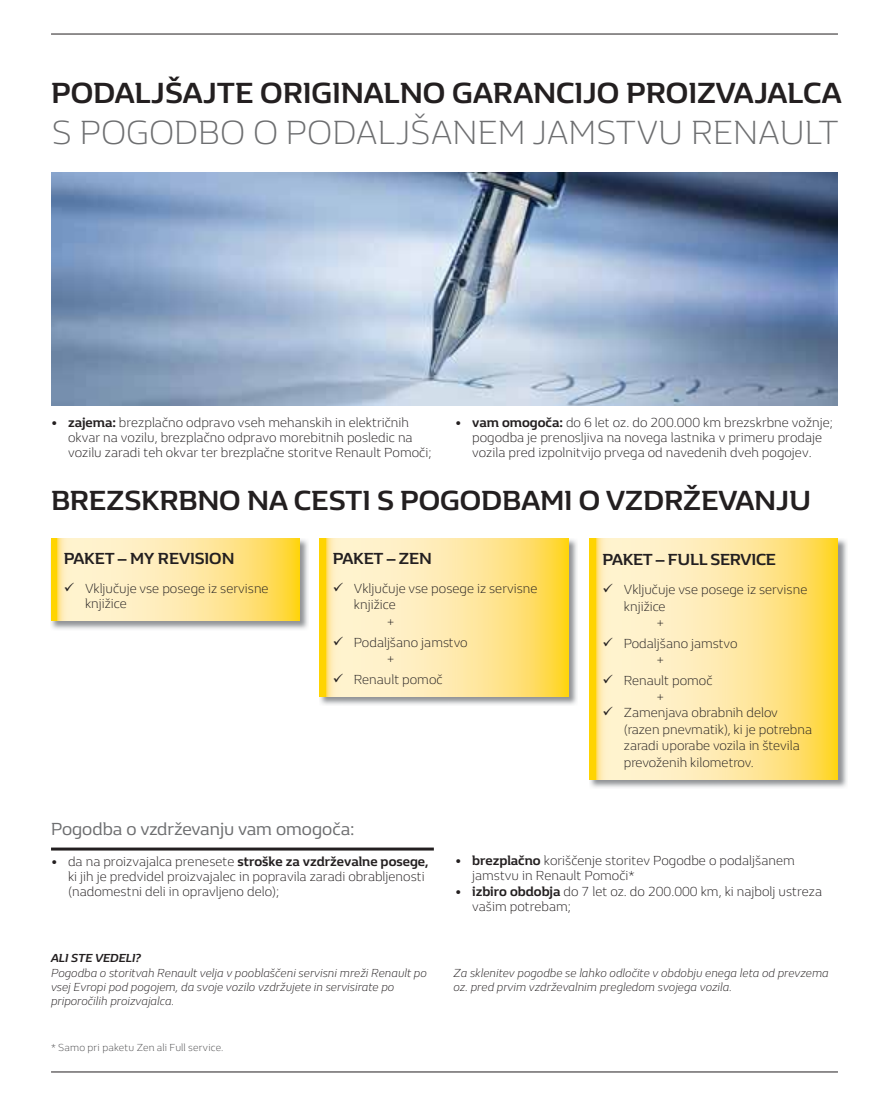
<style>
.page{position:relative;width:872px;height:1106px;background:#fff}
.page>*{position:absolute;margin:0;border:0;box-sizing:border-box;transform-origin:0 0}
.t1{font:300 34.5px "Renault Life";color:#6d6e70}
.t2{font:700 30px "Renault Life";color:#231f20}
.t3{font:700 28.5px "Renault Life";color:#231f20}
.t4{font:18px "Renault Life";color:#6d6e70}
.t5{font:700 16.5px "Renault Life";letter-spacing:-.01em;color:#231f20}
.t6{font:300 13.5px/15px "Renault Life";color:#231f20}
.t7{font:italic 300 12px/14.4px "Renault Life";color:#231f20}
.t8{font:italic 700 12px "Renault Life";color:#231f20}
.t9{font:300 10.5px "Renault Life";letter-spacing:.01em;color:#4c4c4e}
.s1{font-weight:700}
</style>
<div class="page">
<hr style="left:51px;top:1071px;width:787px;height:1px;background:#231f20">
<hr style="left:51px;top:34px;width:787px;height:1px;background:#231f20">
<hr style="left:51px;top:847px;width:383px;height:3px;background:#231f20">
<img style="left:51px;top:173px;width:787px;height:232px">
<img style="left:51px;top:538px;width:257px;height:91px">
<svg style="left:51px;top:538px;width:248px;height:83px;background:#ffe799"></svg>
<img style="left:319px;top:538px;width:258px;height:167px">
<svg style="left:320px;top:538px;width:248px;height:158px;background:#ffe799"></svg>
<img style="left:589px;top:538px;width:258px;height:250px">
<svg style="left:590px;top:538px;width:248px;height:241px;background:#ffe799"></svg>
<svg style="left:65px;top:583px;width:9px;height:8px"></svg>
<svg style="left:334px;top:583px;width:9px;height:8px"></svg>
<svg style="left:334px;top:636px;width:9px;height:9px"></svg>
<svg style="left:334px;top:673px;width:9px;height:9px"></svg>
<svg style="left:603px;top:584px;width:9px;height:8px"></svg>
<svg style="left:603px;top:637px;width:9px;height:9px"></svg>
<svg style="left:603px;top:674px;width:9px;height:9px"></svg>
<svg style="left:603px;top:707px;width:9px;height:8px"></svg>
<h2 class="t2" style="left:51px;top:82px;width:792px">PODALJŠAJTE ORIGINALNO GARANCIJO PROIZVAJALCA</h2>
<h1 class="t1" style="left:52px;top:119px;width:788px">S POGODBO O PODALJŠANEM JAMSTVU RENAULT</h1>
<p class="t6" style="left:68px;top:417px;width:365px;text-indent:-17px">• <span class="s1">zajema:</span> brezplačno odpravo vseh mehanskih in električnih okvar na vozilu, brezplačno odpravo morebitnih posledic na vozilu zaradi teh okvar ter brezplačne storitve Renault Pomoči;</p>
<p class="t6" style="left:455px;top:417px;width:379px;text-align:center">• <span class="s1">vam omogoča:</span> do 6 let oz. do 200.000 km brezskrbne vožnje; pogodba je prenosljiva na novega lastnika v primeru prodaje vozila pred izpolnitvijo prvega od navedenih dveh pogojev.</p>
<h3 class="t3" style="left:51px;top:490px;width:761px">BREZSKRBNO NA CESTI S POGODBAMI O VZDRŽEVANJU</h3>
<p class="t5" style="left:64px;top:552px;width:172px">PAKET – MY REVISION</p>
<p class="t6" style="left:85px;top:582px;width:185px">Vključuje vse posege iz servisne knjižice</p>
<p class="t5" style="left:333px;top:552px;width:101px">PAKET – ZEN</p>
<p class="t6" style="left:354px;top:582px;width:185px">Vključuje vse posege iz servisne</p>
<p class="t6" style="left:354px;top:599px;width:43px">knjižice</p>
<p class="t6" style="left:387px;top:615px;width:9px">+</p>
<p class="t6" style="left:387px;top:635px;width:82px;line-height:16.2px;text-indent:-33px">Podaljšano jamstvo +</p>
<p class="t6" style="left:354px;top:673px;width:90px">Renault pomoč</p>
<p class="t5" style="left:602px;top:553px;width:175px">PAKET – FULL SERVICE</p>
<p class="t6" style="left:624px;top:583px;width:185px">Vključuje vse posege iz servisne</p>
<p class="t6" style="left:624px;top:600px;width:43px">knjižice</p>
<p class="t6" style="left:656px;top:616px;width:9px">+</p>
<p class="t6" style="left:656px;top:636px;width:82px;line-height:16.2px;text-indent:-33px">Podaljšano jamstvo +</p>
<p class="t6" style="left:624px;top:674px;width:90px">Renault pomoč</p>
<p class="t6" style="left:656px;top:690px;width:9px">+</p>
<p class="t6" style="left:624px;top:706px;width:155px">Zamenjava obrabnih delov</p>
<p class="t6" style="left:624px;top:723px;width:190px">(razen pnevmatik), ki je potrebna</p>
<p class="t6" style="left:624px;top:739px;width:177px">zaradi uporabe vozila in števila</p>
<p class="t6" style="left:624px;top:756px;width:131px">prevoženih kilometrov.</p>
<h3 class="t4" style="left:51px;top:822px;width:305px">Pogodba o vzdrževanju vam omogoča:</h3>
<p class="t6" style="left:68px;top:855px;width:362px;text-indent:-17px">• da na proizvajalca prenesete <span class="s1">stroške za vzdrževalne posege, </span>ki jih je predvidel proizvajalec in popravila zaradi obrabljenosti (nadomestni deli in opravljeno delo);</p>
<p class="t6" style="left:472px;top:854px;width:324px;text-indent:-17px">• <span class="s1">brezplačno</span> koriščenje storitev Pogodbe o podaljšanem jamstvu in Renault Pomoči*</p>
<p class="t6" style="left:472px;top:885px;width:351px;text-indent:-17px">• <span class="s1">izbiro obdobja</span> do 7 let oz. do 200.000 km, ki najbolj ustreza vašim potrebam;</p>
<p class="t8" style="left:51px;top:953px;width:91px">ALI STE VEDELI?</p>
<p class="t7" style="left:51px;top:966px;width:377px">Pogodba o storitvah Renault velja v pooblaščeni servisni mreži Renault po vsej Evropi pod pogojem, da svoje vozilo vzdržujete in servisirate po priporočilih proizvajalca.</p>
<p class="t7" style="left:453px;top:966px;width:377px">Za sklenitev pogodbe se lahko odločite v obdobju enega leta od prevzema oz. pred prvim vzdrževalnim pregledom svojega vozila.</p>
<p class="t9" style="left:51px;top:1043px;width:174px">* Samo pri paketu Zen ali Full service.</p>
</div>
